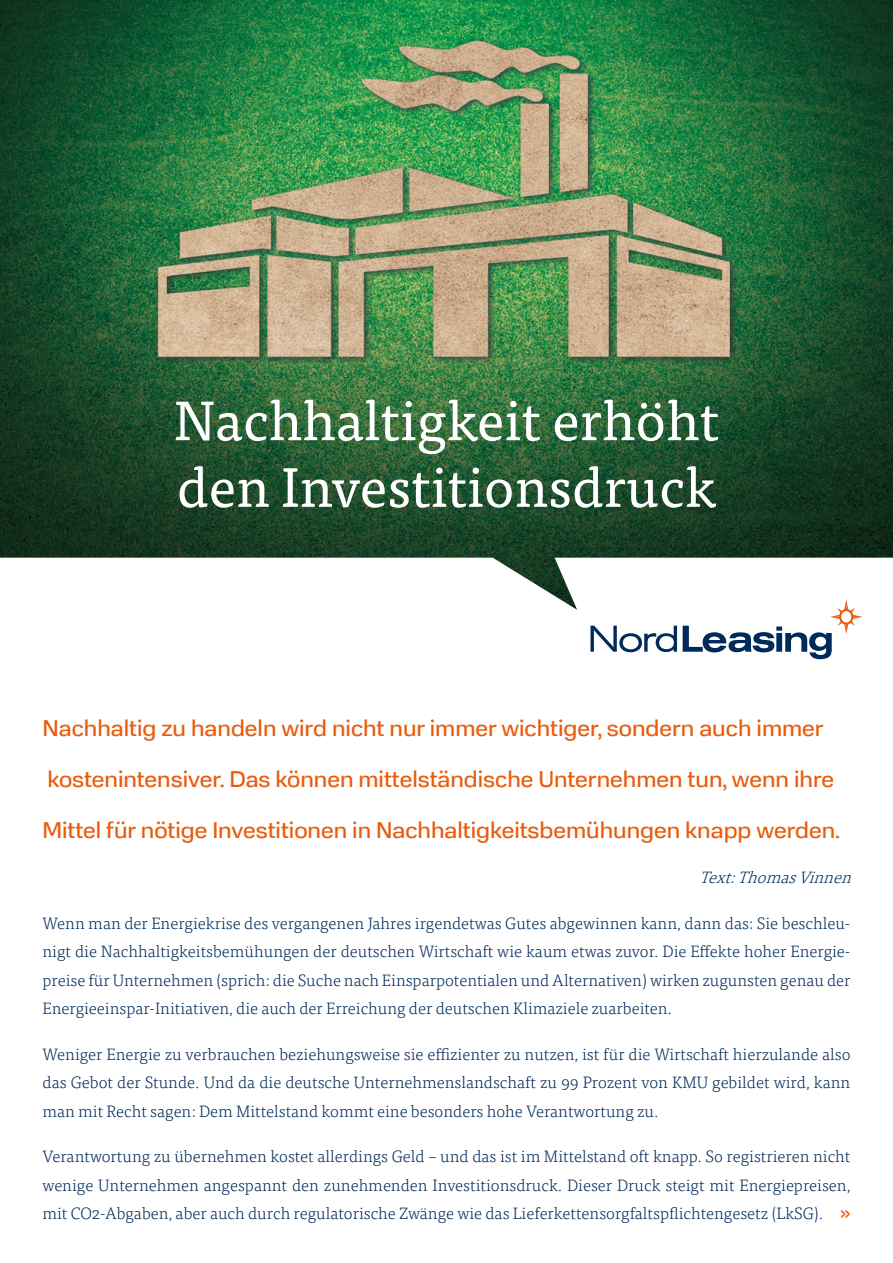
<style>
.page{position:relative;width:893px;height:1263px;background:#fff}
.page>*{position:absolute;margin:0;border:0;box-sizing:border-box;transform-origin:0 0}
.t1{font:55.5px/66.6px "Tisa Pro";color:#fff}
.t2{font:22.5px "Normalidad Text";color:#ea5b0b}
.t3{font:19.5px "Normalidad Text";color:#ea5b0b}
.t4{font:300 16.5px/28.5px "Tisa Pro";color:#002a5a;text-align:justify}
.t5{font:italic 300 16.5px "Tisa Pro";color:#002a5a}
</style>
<div class="page">
<img style="left:0;top:0;width:893px;height:610px">
<svg style="left:590px;top:626px;width:87px;height:26px"></svg>
<svg style="left:683px;top:600px;width:179px;height:59px"></svg>
<p class="t1" style="left:174px;top:384px;width:546px">Nachhaltigkeit erhöht den Investitionsdruck</p>
<p class="t2" style="left:43px;top:712px;width:783px">Nachhaltig zu handeln wird nicht nur immer wichtiger, sondern auch immer</p>
<p class="t2" style="left:48px;top:763px;width:788px">kostenintensiver. Das können mittelständische Unternehmen tun, wenn ihre</p>
<p class="t2" style="left:43px;top:814px;width:799px">Mittel für nötige Investitionen in Nachhaltigkeitsbemühungen knapp werden.</p>
<p class="t5" style="left:700px;top:866px;width:159px">Text:ThomasVinnen</p>
<p class="t4" style="left:43px;top:908px;width:809px">Wenn man der Energiekrise des vergangenen Jahres irgendetwas Gutes abgewinnen kann, dann das: Sie beschleu&shy;nigt die Nachhaltigkeitsbemühungen der deutschen Wirtschaft wie kaum etwas zuvor. Die Effekte hoher Energie&shy;preise für Unternehmen (sprich: die Suche nach Einsparpotentialen und Alternativen) wirken zugunsten genau der Energieeinspar-Initiativen, die auch der Erreichung der deutschen Klimaziele zuarbeiten.</p>
<p class="t4" style="left:43px;top:1039px;width:809px">Weniger Energie zu verbrauchen beziehungsweise sie effizienter zu nutzen, ist für die Wirtschaft hierzulande also das Gebot der Stunde. Und da die deutsche Unternehmenslandschaft zu 99 Prozent von KMU gebildet wird, kann man mit Recht sagen: Dem Mittelstand kommt eine besonders hohe Verantwortung zu.</p>
<p class="t4" style="left:43px;top:1142px;width:809px">Verantwortung zu übernehmen kostet allerdings Geld – und das ist im Mittelstand oft knapp. So registrieren nicht wenige Unternehmen angespannt den zunehmenden Investitionsdruck. Dieser Druck steigt mit Energiepreisen, mit CO2-Abgaben, aber auch durch regulatorische Zwänge wie das Lieferkettensorgfaltspflichtengesetz (LkSG).</p>
<p class="t3" style="left:840px;top:1198px;width:12px">»</p>
</div>
